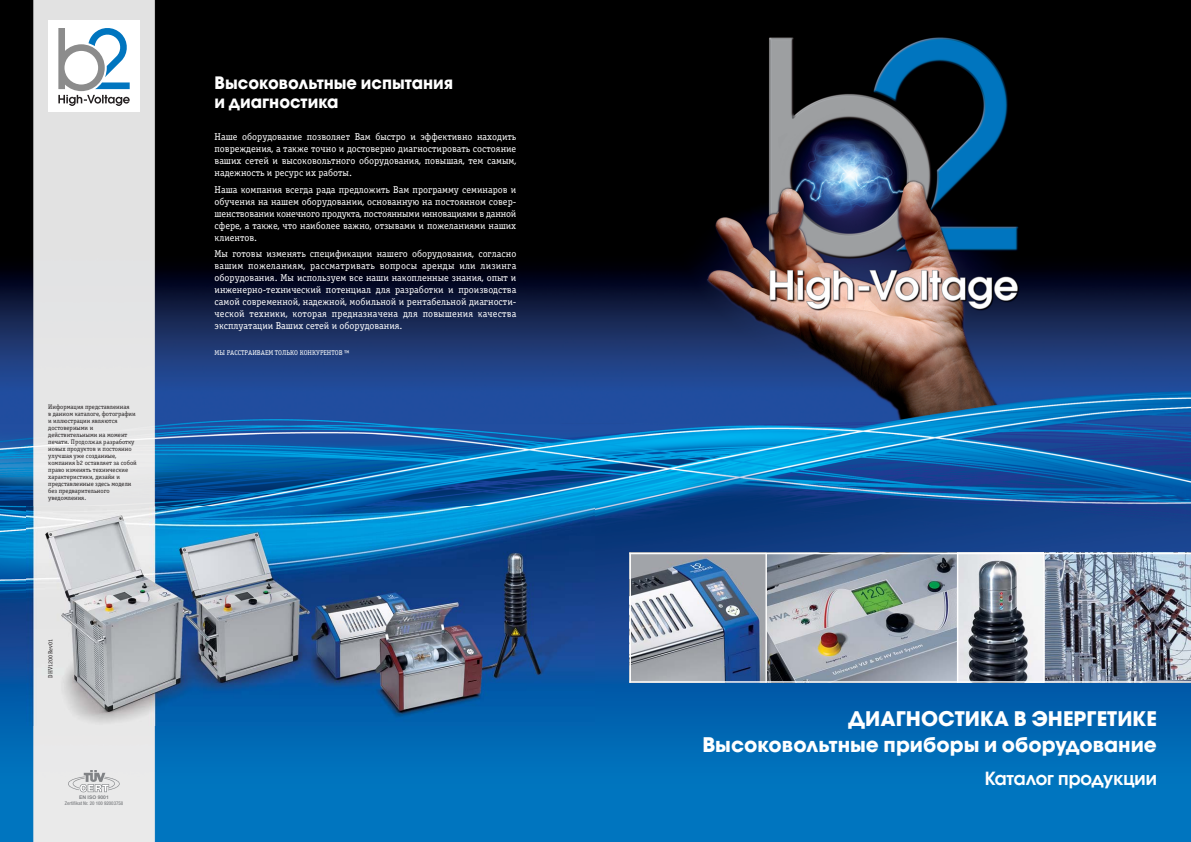
<style>
.page{position:relative;width:1191px;height:842px;background:#fff}
.page>*{position:absolute;margin:0;border:0;box-sizing:border-box;transform-origin:0 0}
.t1{font:20px/26px "Avant Garde Gothic Bd ITC";color:#fff;text-align:right}
.t2{font:18px "Avant Garde Gothic Dm ITC";color:#fff}
.t3{font:17px/19px "Avant Garde Gothic Bd ITC";color:#fff;scale:.95 1}
.t4{font:10px/12px "Officina Serif Book ITC";color:#fff;text-align:justify}
.t5{font:7px "Officina Serif Book ITC";color:#fff}
.t6{font:6.5px/7px "Officina Serif Book ITC";color:#231f20}
.t7{font:6px "Officina Serif Book ITC";color:#231f20}
.t8{font:500 condensed 5px "Helvetica Neue LT";color:#808285}
.t9{font:700 5px "Helvetica Neue LT";color:#808285}
</style>
<div class="page">
<img style="left:0;top:0;width:1191px;height:842px">
<img style="left:26px;top:506px;width:568px;height:219px">
<img style="left:631px;top:554px;width:134px;height:127px">
<svg style="left:767px;top:554px;width:190px;height:127px;background:#99a1a6"></svg>
<svg style="left:958px;top:554px;width:85px;height:127px"></svg>
<img style="left:1044px;top:554px;width:147px;height:127px">
<hr style="left:629px;top:553px;width:2px;height:130px;background:#fff">
<hr style="left:765px;top:553px;width:2px;height:130px;background:#fff">
<hr style="left:957px;top:553px;width:1px;height:130px;background:#fff">
<hr style="left:1043px;top:553px;width:1px;height:130px;background:#fff">
<hr style="left:629px;top:553px;width:562px;height:1px;background:#fff">
<hr style="left:629px;top:681px;width:562px;height:2px;background:#fff">
<div style="left:48px;top:20px;width:92px;height:92px;background:#fff"></div>
<svg style="left:58px;top:28px;width:72px;height:78px"></svg>
<svg style="left:68px;top:770px;width:52px;height:22px"></svg>
<p class="t6" style="left:48px;top:403px;width:90px">Информация представленная<br>в данном каталоге, фотографии и иллюстрации являются достоверными и действительными на момент печати. Продолжая разработку новых продуктов и постоянно улучшая уже созданные, компания b2 оставляет за собой право изменять технические характеристики, дизайн и представленные здесь модели без предварительного уведомления.</p>
<p class="t7" style="left:48px;top:678px;width:40px;rotate:-90deg">DHV1200 Rev01</p>
<p class="t9" style="left:79px;top:795px;width:31px">EN ISO 9001</p>
<p class="t8" style="left:65px;top:801px;width:60px">Zertifikat Nr. 20 100 92003758</p>
<h3 class="t3" style="left:214px;top:76px;width:253px">Высоковольтные испытания и диагностика</h3>
<p class="t4" style="left:214px;top:132px;width:303px">Наше оборудование позволяет Вам быстро и эффективно находить повреждения, а также точно и достоверно диагностировать состояние ваших сетей и высоковольтного оборудования, повышая, тем самым, надежность и ресурс их работы.</p>
<p class="t4" style="left:214px;top:184px;width:303px">Наша компания всегда рада предложить Вам программу семинаров и обучения на нашем оборудовании, основанную на постоянном совер&shy;шенствовании конечного продукта, постоянными инновациями в данной сфере, а также, что наиболее важно, отзывами и пожеланиями наших клиентов.</p>
<p class="t4" style="left:214px;top:248px;width:303px">Мы готовы изменять спецификации нашего оборудования, согласно вашим пожеланиям, рассматривать вопросы аренды или лизинга оборудования. Мы используем все наши накопленные знания, опыт и инженерно-технический потенциал для разработки и производства самой современной, надежной, мобильной и рентабельной диагности&shy;ческой техники, которая предназначена для повышения качества эксплуатации Ваших сетей и оборудования.</p>
<p class="t5" style="left:214px;top:349px;width:136px">МЫ РАССТРАИВАЕМ ТОЛЬКО КОНКУРЕНТОВ ™</p>
<h1 class="t1" style="left:702px;top:709px;width:456px">ДИАГНОСТИКА В ЭНЕРГЕТИКЕ<br>Высоковольтные приборы и оборудование</h1>
<h2 class="t2" style="left:985px;top:772px;width:174px">Каталог продукции</h2>
</div>
